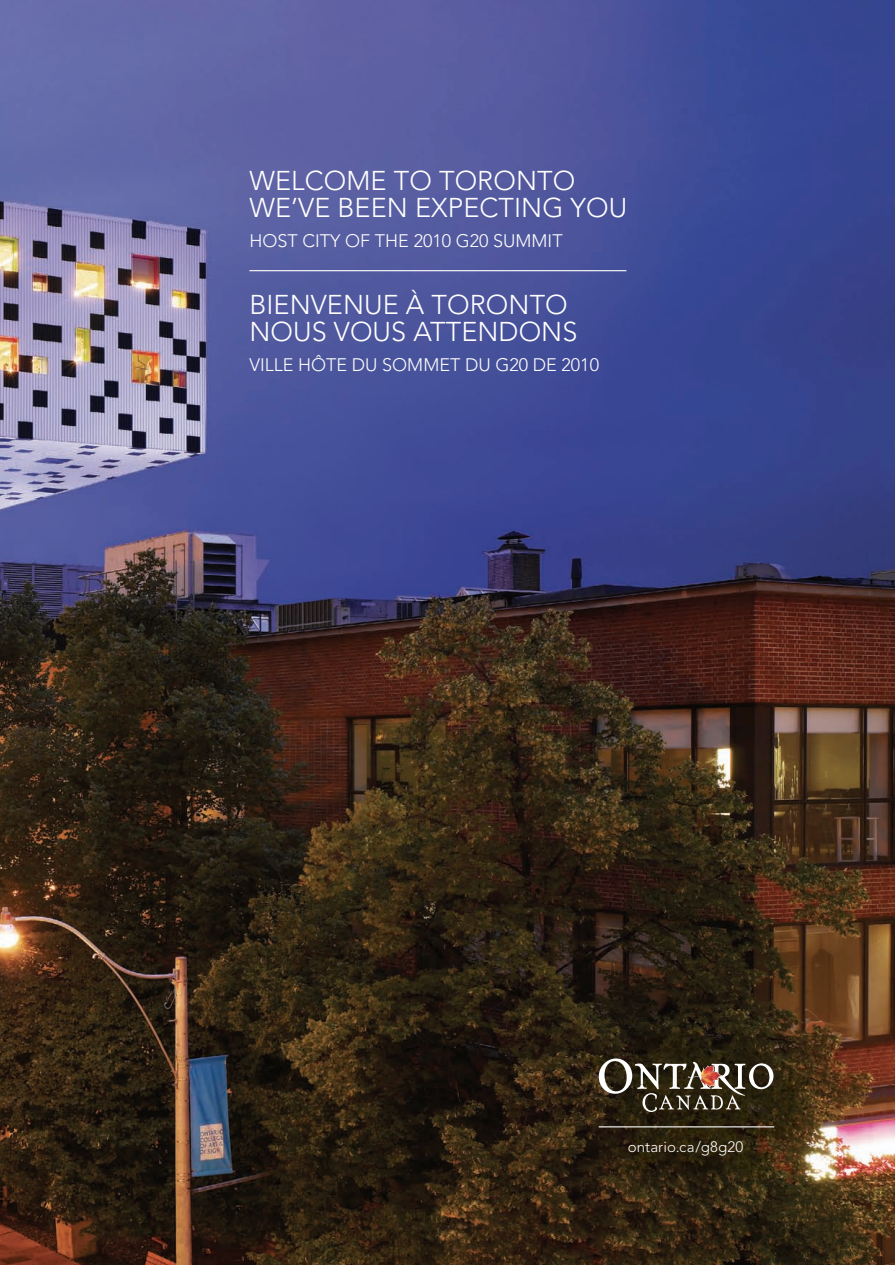
<style>
.page{position:relative;width:895px;height:1265px;background:#fff}
.page>*{position:absolute;margin:0;border:0;box-sizing:border-box;transform-origin:0 0}
.t1{font:300 27px/27px "Avenir";letter-spacing:.005em;color:#fff}
.t2{font:300 18px "Avenir";color:#fff}
.t3{font:300 15px "Avenir";letter-spacing:.01em;color:#fff}
</style>
<div class="page">
<img style="left:0;top:0;width:894px;height:1264px">
<hr style="left:249px;top:270px;width:377px;height:1px;background:#fff">
<svg style="left:598px;top:1058px;width:175px;height:53px"></svg>
<img style="left:687px;top:1064px;width:35px;height:23px">
<hr style="left:598px;top:1126px;width:176px;height:1px;background:#fff">
<p class="t1" style="left:249px;top:168px;width:379px">WELCOME TO TORONTO<br>WE’VE BEEN EXPECTING YOU</p>
<p class="t2" style="left:249px;top:230px;width:314px">HOST CITY OF THE 2010 G20 SUMMIT</p>
<p class="t1" style="left:249px;top:291px;width:329px">BIENVENUE À TORONTO<br>NOUS VOUS ATTENDONS</p>
<p class="t2" style="left:249px;top:354px;width:351px">VILLE HÔTE DU SOMMET DU G20 DE 2010</p>
<p class="t3" style="left:627px;top:1137px;width:117px">ontario.ca/g8g20</p>
</div>
